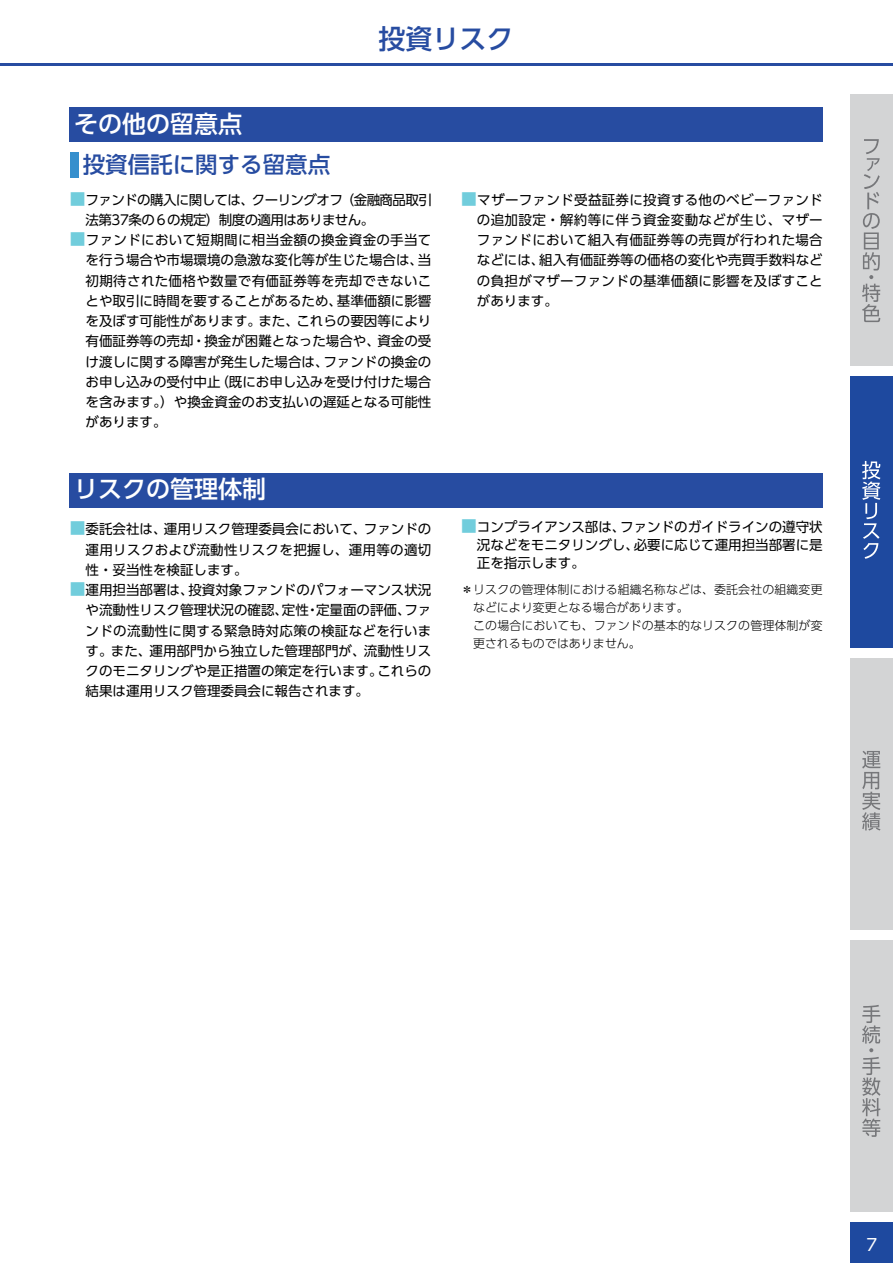
<style>
.page{position:relative;width:893px;height:1263px;background:#fff}
.page>*{position:absolute;margin:0;border:0;box-sizing:border-box;transform-origin:0 0}
.t1{font:500 27px "UD Shin Go Pr 6 N";color:#274ca1}
.t2{font:500 24px "UD Shin Go Pr 6 N";color:#fff}
.t3{font:500 22.5px "UD Shin Go Pr 6 N";color:#274ca1}
.t4{font:16.5px "UD Shin Go Pr 6 N";color:#fff}
.t5{font:13.5px/20.2px "UD Shin Go Pr 6 N";color:#000;text-align:justify}
.t6{font:13.5px/20.2px "UD Shin Go Pr 6 N";letter-spacing:-.045em;color:#000}
.t7{font:300 12px/18px "UD Shin Go Pr 6 N";letter-spacing:.005em;color:#000}
.s1{font-size:15.75px;color:#71cddc}
</style>
<div class="page">
<hr style="left:0;top:64px;width:893px;height:2px;background:#274ca1">
<div style="left:70px;top:108px;width:753px;height:34px;background:#274ca1"></div>
<div style="left:70px;top:152px;width:8px;height:26px;background:#358fcd"></div>
<div style="left:70px;top:473px;width:753px;height:34px;background:#274ca1"></div>
<div style="left:850px;top:95px;width:43px;height:271px;background:#d3d4d5"></div>
<div style="left:850px;top:377px;width:43px;height:271px;background:#1e499f"></div>
<div style="left:850px;top:658px;width:43px;height:272px;background:#d3d4d5"></div>
<div style="left:850px;top:940px;width:43px;height:271px;background:#d3d4d5"></div>
<div style="left:850px;top:1222px;width:43px;height:41px;background:#1e499f"></div>
<svg style="left:862px;top:139px;width:18px;height:183px"></svg>
<svg style="left:862px;top:461px;width:18px;height:98px"></svg>
<svg style="left:862px;top:751px;width:18px;height:79px"></svg>
<svg style="left:862px;top:1005px;width:18px;height:132px"></svg>
<h1 class="t1" style="left:379px;top:16px;width:136px">投資リスク</h1>
<h2 class="t2" style="left:74px;top:104px;width:170px">その他の留意点</h2>
<h3 class="t3" style="left:83px;top:146px;width:249px">投資信託に関する留意点</h3>
<p class="t6" style="left:86px;top:189px;width:348px;text-indent:-16px"><span class="s1">■</span>ファンドの購入に関しては、クーリングオフ（金融商品取引法第37条の６の規定）制度の適用はありません。</p>
<p class="t5" style="left:86px;top:229px;width:347px;text-indent:-16px"><span class="s1">■</span>ファンドにおいて短期間に相当金額の換金資金の手当てを行う場合や市場環境の急激な変化等が生じた場合は、当初期待された価格や数量で有価証券等を売却できないことや取引に時間を要することがあるため、基準価額に影響を及ぼす可能性があります。また、これらの要因等により有価証券等の売却・換金が困難となった場合や、資金の受け渡しに関する障害が発生した場合は、ファンドの換金のお申し込みの受付中止（既にお申し込みを受け付けた場合を含みます。）や換金資金のお支払いの遅延となる可能性があります。</p>
<h2 class="t2" style="left:74px;top:470px;width:194px">リスクの管理体制</h2>
<p class="t5" style="left:86px;top:519px;width:347px;text-indent:-16px"><span class="s1">■</span>委託会社は、運用リスク管理委員会において、ファンドの運用リスクおよび流動性リスクを把握し、運用等の適切性・妥当性を検証します。</p>
<p class="t5" style="left:86px;top:579px;width:347px;text-indent:-16px"><span class="s1">■</span>運用担当部署は、投資対象ファンドのパフォーマンス状況や流動性リスク管理状況の確認、定性・定量面の評価、ファンドの流動性に関する緊急時対応策の検証などを行います。また、運用部門から独立した管理部門が、流動性リスクのモニタリングや是正措置の策定を行います。これらの結果は運用リスク管理委員会に報告されます。</p>
<p class="t5" style="left:477px;top:189px;width:347px;text-indent:-16px"><span class="s1">■</span>マザーファンド受益証券に投資する他のベビーファンドの追加設定・解約等に伴う資金変動などが生じ、マザーファンドにおいて組入有価証券等の売買が行われた場合などには、組入有価証券等の価格の変化や売買手数料などの負担がマザーファンドの基準価額に影響を及ぼすことがあります。</p>
<p class="t5" style="left:477px;top:518px;width:347px;line-height:18px;text-indent:-16px"><span class="s1">■</span>コンプライアンス部は、ファンドのガイドラインの遵守状況などをモニタリングし、必要に応じて運用担当部署に是正を指示します。</p>
<p class="t7" style="left:473px;top:580px;width:351px;text-indent:-12px">＊リスクの管理体制における組織名称などは、委託会社の組織変更などにより変更となる場合があります。<br>この場合においても、ファンドの基本的なリスクの管理体制が変更されるものではありません。</p>
<p class="t4" style="left:866px;top:1232px;width:12px">7</p>
</div>
